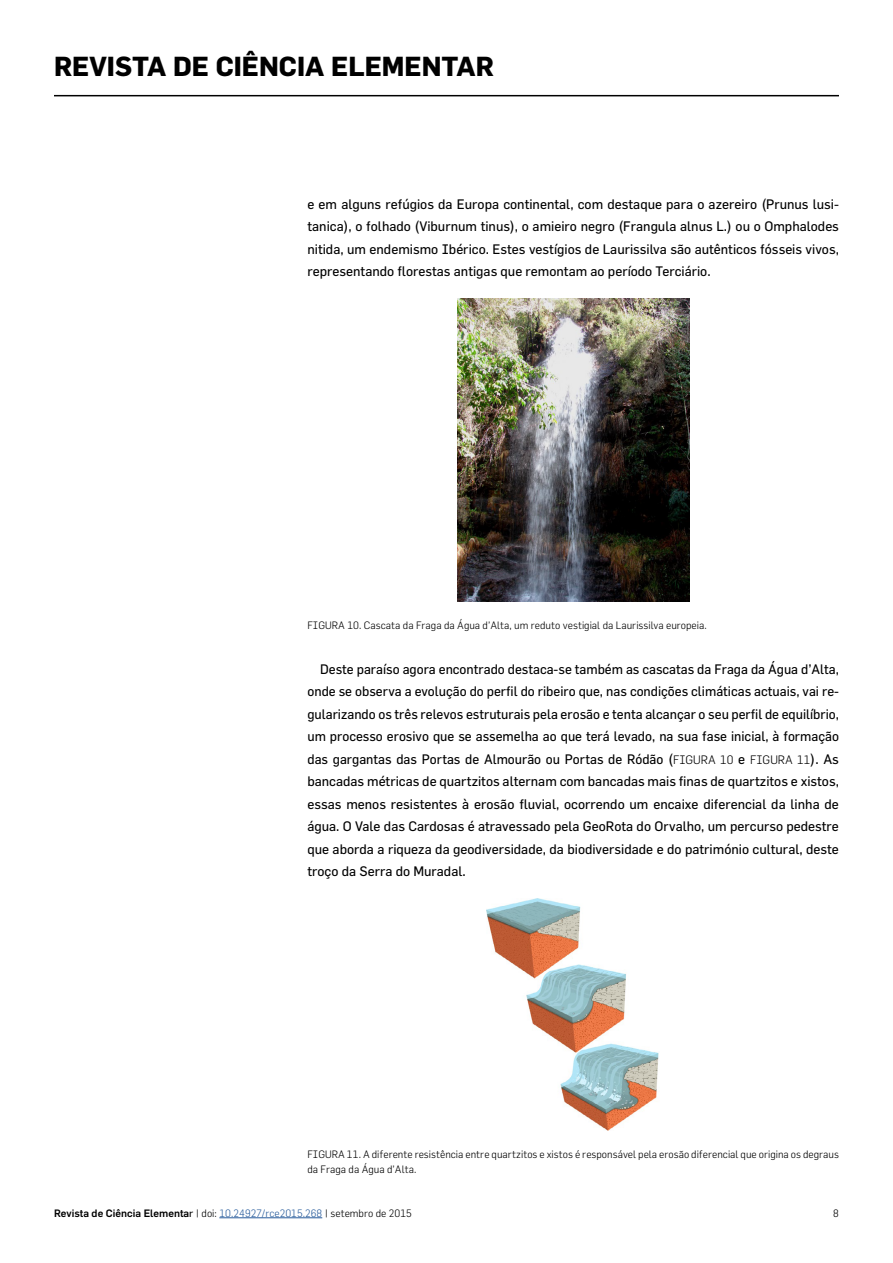
<style>
.page{position:relative;width:893px;height:1263px;background:#fff}
.page>*{position:absolute;margin:0;border:0;box-sizing:border-box;transform-origin:0 0}
.t1{font:700 27px "Flama";color:#000}
.t2{font:13.5px/22.5px "Flama";color:#000;text-align:justify}
.t3{font:300 10.5px/15px "Flama";color:#000}
.t4{font:500 10.5px "Flama";color:#000}
.s1{font-weight:300;font-size:12px}
.s2{font-weight:400}
.s3{font-weight:300}
.s4{font-weight:300;color:#275b9b}
</style>
<div class="page">
<hr style="left:54px;top:95px;width:785px;height:1px;background:#000">
<hr style="left:219px;top:1217px;width:103px;height:1px;background:#275b9b">
<img style="left:457px;top:298px;width:232px;height:303px">
<img style="left:486px;top:898px;width:173px;height:233px">
<h1 class="t1" style="left:54px;top:50px;width:441px">REVISTA DE CIÊNCIA ELEMENTAR</h1>
<p class="t2" style="left:307px;top:192px;width:533px">e em alguns refúgios da Europa continental, com destaque para o azereiro (Prunus lusi&shy;tanica), o folhado (Viburnum tinus), o amieiro negro (Frangula alnus L.) ou o Omphalodes nitida, um endemismo Ibérico. Estes vestígios de Laurissilva são autênticos fósseis vivos, representando florestas antigas que remontam ao período Terciário.</p>
<p class="t3" style="left:307px;top:617px;width:401px">FIGURA 10. Cascata da Fraga da Água d’Alta, um reduto vestigial da Laurissilva europeia.</p>
<p class="t2" style="left:307px;top:657px;width:533px;text-indent:13px">Deste paraíso agora encontrado destaca-se também as cascatas da Fraga da Água d’Alta, onde se observa a evolução do perfil do ribeiro que, nas condições climáticas actuais, vai re&shy;gularizando os três relevos estruturais pela erosão e tenta alcançar o seu perfil de equilíbrio, um processo erosivo que se assemelha ao que terá levado, na sua fase inicial, à formação das gargantas das Portas de Almourão ou Portas de Ródão (<span class="s1">FIGURA 10</span> e <span class="s1">FIGURA 11</span>). As bancadas métricas de quartzitos alternam com bancadas mais finas de quartzitos e xistos, essas menos resistentes à erosão fluvial, ocorrendo um encaixe diferencial da linha de água. O Vale das Cardosas é atravessado pela GeoRota do Orvalho, um percurso pedestre que aborda a riqueza da geodiversidade, da biodiversidade e do património cultural, deste troço da Serra do Muradal.</p>
<p class="t3" style="left:307px;top:1147px;width:533px">FIGURA 11. A diferente resistência entre quartzitos e xistos é responsável pela erosão diferencial que origina os degraus da Fraga da Água d’Alta.</p>
<p class="t4" style="left:54px;top:1206px;width:359px">Revista de Ciência Elementa<span class="s2">r</span> <span class="s3">| doi:</span> <span class="s4">10.24927/rce2015.268</span> <span class="s3">| setembro de 2015</span></p>
<p class="t3" style="left:833px;top:1205px;width:7px">8</p>
</div>
